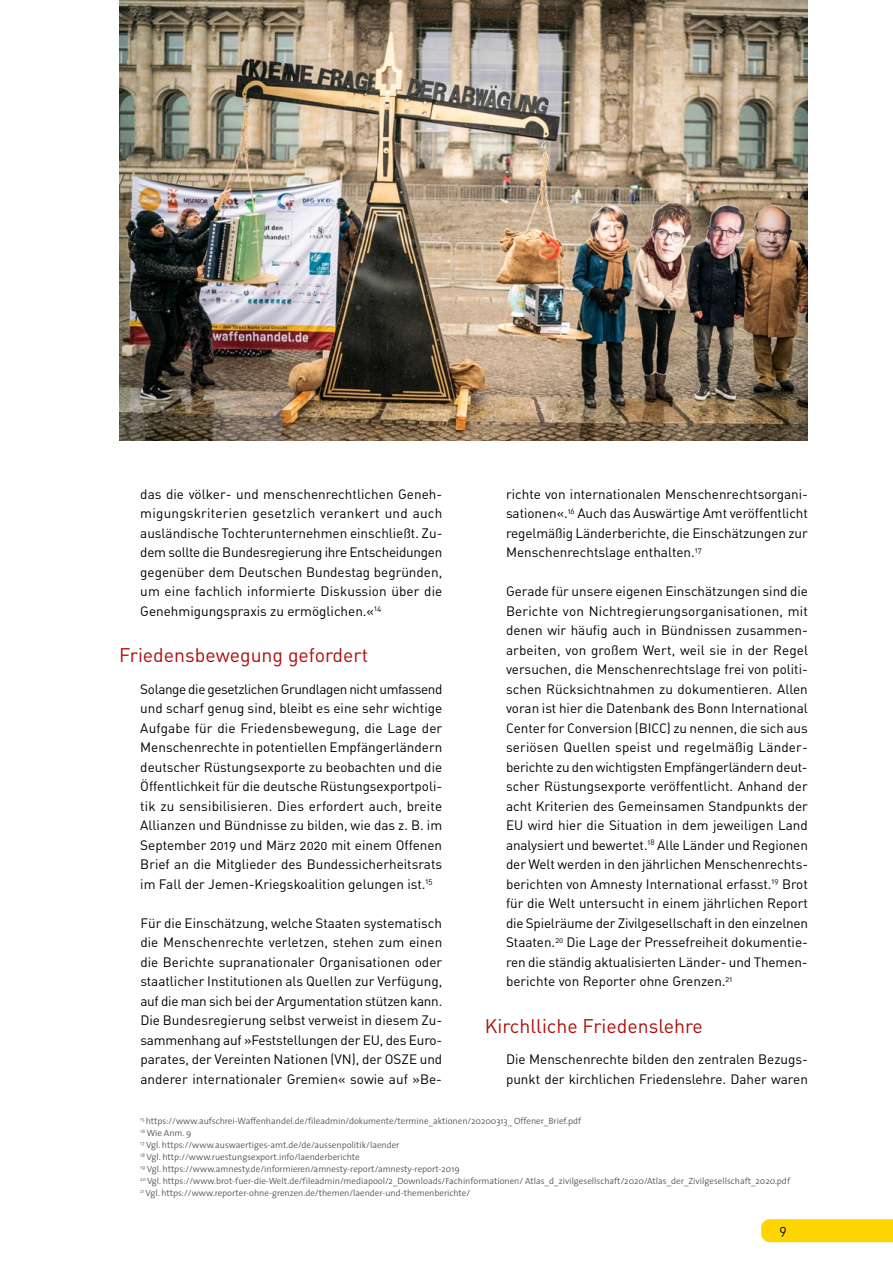
<style>
.page{position:relative;width:893px;height:1263px;background:#fff}
.page>*{position:absolute;margin:0;border:0;box-sizing:border-box;transform-origin:0 0}
.t1{font:19.5px "DIN Regular Alternate";color:#ae0f0a}
.t2{font:13.5px/19.5px "DIN Regular Alternate";color:#000;text-align:justify}
.t3{font:300 9px/12px "The Sans";color:#575756}
</style>
<div class="page">
<div style="left:761px;top:1219px;width:132px;height:23px;background:#ffd500"></div>
<img style="left:119px;top:0;width:689px;height:440px">
<p class="t2" style="left:140px;top:484px;width:304px">das die völker- und menschenrechtlichen Geneh&shy;migungskriterien gesetzlich verankert und auch ausländische Tochterunternehmen einschließt. Zu&shy;dem sollte die Bundesregierung ihre Entscheidungen gegenüber dem Deutschen Bundestag begründen, um eine fachlich informierte Diskussion über die Genehmigungspraxis zu ermöglichen.«<sup>14</sup></p>
<h1 class="t1" style="left:119px;top:643px;width:251px">Friedensbewegung gefordert</h1>
<p class="t2" style="left:140px;top:679px;width:304px">Solange die gesetzlichen Grundlagen nicht umfassend und scharf genug sind, bleibt es eine sehr wichtige Aufgabe für die Friedensbewegung, die Lage der Menschenrechte in potentiellen Empfängerländern deutscher Rüstungsexporte zu beobachten und die Öffentlichkeit für die deutsche Rüstungsexportpoli&shy;tik zu sensibilisieren. Dies erfordert auch, breite Allianzen und Bündnisse zu bilden, wie das z. B. im September 2019 und März 2020 mit einem Offenen Brief an die Mitglieder des Bundessicherheitsrats im Fall der Jemen-Kriegskoalition gelungen ist.<sup>15</sup></p>
<p class="t2" style="left:140px;top:913px;width:303px">Für die Einschätzung, welche Staaten systematisch die Menschenrechte verletzen, stehen zum einen die Berichte supranationaler Organisationen oder staatlicher Institutionen als Quellen zur Verfügung, auf die man sich bei der Argumentation stützen kann.<br>Die Bundesregierung selbst verweist in diesem Zu&shy;sammenhang auf »Feststellungen der EU, des Euro&shy;parates, der Vereinten Nationen (VN), der OSZE und anderer internationaler Gremien« sowie auf »Be-</p>
<p class="t3" style="left:140px;top:1115px;width:651px"><sup>15</sup> https://www.aufschrei-Waffenhandel.de/fileadmin/dokumente/termine_aktionen/20200313_ Offener_Brief.pdf<br><sup>16</sup> Wie Anm. 9<br><sup>17</sup> Vgl. https://www.auswaertiges-amt.de/de/aussenpolitik/laender<br><sup>18</sup> Vgl. http://www.ruestungsexport.info/laenderberichte<br><sup>19</sup> Vgl. https://www.amnesty.de/informieren/amnesty-report/amnesty-report-2019<br><sup>20</sup> Vgl. https://www.brot-fuer-die-Welt.de/fileadmin/mediapool/2_Downloads/Fachinformationen/ Atlas_d_zivilgesellschaft/2020/Atlas_der_Zivilgesellschaft_2020.pdf <sup>21</sup> Vgl. https://www.reporter-ohne-grenzen.de/themen/laender-und-themenberichte/</p>
<p class="t2" style="left:506px;top:484px;width:303px">richte von internationalen Menschenrechtsorgani&shy;sationen«.<sup>16</sup> Auch das Auswärtige Amt veröffentlicht regelmäßig Länderberichte, die Einschätzungen zur Menschenrechtslage enthalten.<sup>17</sup></p>
<p class="t2" style="left:506px;top:581px;width:304px">Gerade für unsere eigenen Einschätzungen sind die Berichte von Nichtregierungsorganisationen, mit denen wir häufig auch in Bündnissen zusammen&shy;arbeiten, von großem Wert, weil sie in der Regel versuchen, die Menschenrechtslage frei von politi&shy;schen Rücksichtnahmen zu dokumentieren. Allen voran ist hier die Datenbank des Bonn International Center for Conversion (BICC) zu nennen, die sich aus seriösen Quellen speist und regelmäßig Länder&shy;berichte zu den wichtigsten Empfängerländern deut&shy;scher Rüstungsexporte veröffentlicht. Anhand der acht Kriterien des Gemeinsamen Standpunkts der EU wird hier die Situation in dem jeweiligen Land analysiert und bewertet.<sup>18</sup> Alle Länder und Regionen der Welt werden in den jährlichen Menschenrechts&shy;berichten von Amnesty International erfasst.<sup>19</sup> Brot für die Welt untersucht in einem jährlichen Report die Spielräume der Zivilgesellschaft in den einzelnen Staaten.<sup>20</sup> Die Lage der Pressefreiheit dokumentie&shy;ren die ständig aktualisierten Länder- und Themen&shy;berichte von Reporter ohne Grenzen.<sup>21</sup></p>
<h1 class="t1" style="left:485px;top:1014px;width:220px">Kirchlliche Friedenslehre</h1>
<p class="t2" style="left:506px;top:1049px;width:303px">Die Menschenrechte bilden den zentralen Bezugs&shy;punkt der kirchlichen Friedenslehre. Daher waren</p>
<p class="t2" style="left:779px;top:1220px;width:9px">9</p>
</div>
